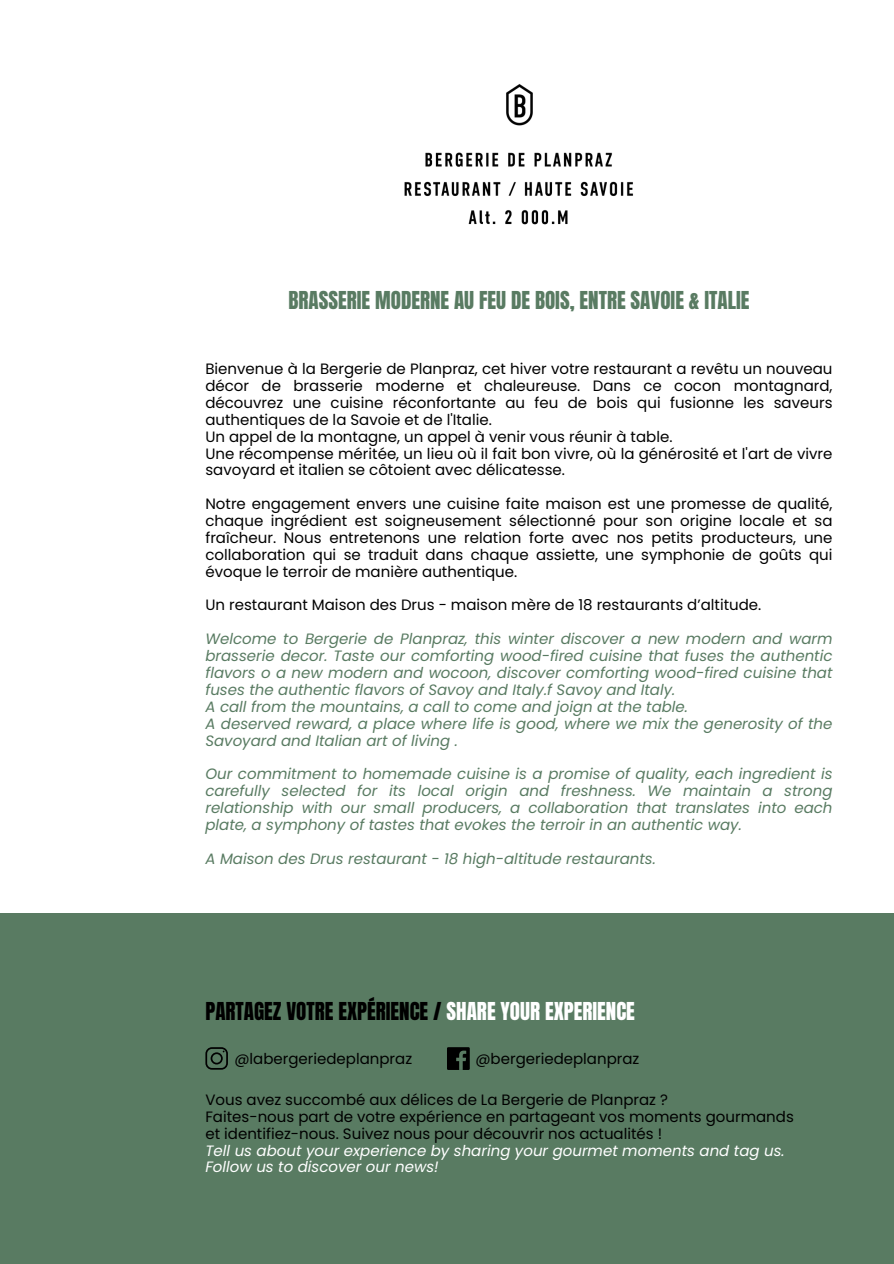
<style>
.page{position:relative;width:894px;height:1264px;background:#fff}
.page>*{position:absolute;margin:0;border:0;box-sizing:border-box;transform-origin:0 0}
.t1{font:21px "Anton";color:#597b62}
.t2{font:21px "Anton";color:#000}
.t3{font:15px/16.8px "Poppins";color:#000;text-align:justify}
.t4{font:italic 15px/16.8px "Poppins";color:#597b62;text-align:justify}
.t5{font:italic 15px "Poppins";color:#fff}
.s1{color:#fff}
</style>
<div class="page">
<div style="left:0;top:912px;width:892px;height:351px;background:#597b62"></div>
<svg style="left:205px;top:1047px;width:23px;height:22px"></svg>
<div style="left:447px;top:1047px;width:22px;height:22px;background:#000"></div>
<svg style="left:456px;top:1050px;width:10px;height:19px"></svg>
<img style="left:404px;top:84px;width:230px;height:141px">
<p class="t1" style="left:288px;top:285px;width:462px">BRASSERIE MODERNE AU FEU DE BOIS, ENTRE SAVOIE &amp; ITALIE</p>
<h1 class="t3" style="left:205px;top:360px;width:628px">Bienvenue à la Bergerie de Planpraz, cet hiver votre restaurant a revêtu un nouveau décor de brasserie moderne et chaleureuse. Dans ce cocon montagnard, découvrez une cuisine réconfortante au feu de bois qui fusionne les saveurs authentiques de la Savoie et de l'Italie.</h1>
<p class="t3" style="left:205px;top:428px;width:468px">Un appel de la montagne, un appel à venir vous réunir à table.</p>
<p class="t3" style="left:205px;top:445px;width:628px">Une récompense méritée, un lieu où il fait bon vivre, où la générosité et l'art de vivre savoyard et italien se côtoient avec délicatesse.</p>
<p class="t3" style="left:205px;top:495px;width:628px">Notre engagement envers une cuisine faite maison est une promesse de qualité, chaque ingrédient est soigneusement sélectionné pour son origine locale et sa fraîcheur. Nous entretenons une relation forte avec nos petits producteurs, une collaboration qui se traduit dans chaque assiette, une symphonie de goûts qui évoque le terroir de manière authentique.</p>
<p class="t3" style="left:205px;top:596px;width:557px">Un restaurant Maison des Drus - maison mère de 18 restaurants d’altitude.</p>
<p class="t4" style="left:205px;top:630px;width:628px">Welcome to Bergerie de Planpraz, this winter discover a new modern and warm brasserie decor. Taste our comforting wood-fired cuisine that fuses the authentic flavors o a new modern and wocoon, discover comforting wood-fired cuisine that fuses the authentic flavors of Savoy and Italy.f Savoy and Italy.</p>
<p class="t4" style="left:205px;top:698px;width:484px">A call from the mountains, a call to come and joign at the table.</p>
<p class="t4" style="left:205px;top:715px;width:628px">A deserved reward, a place where life is good, where we mix the generosity of the<br>Savoyard and Italian art of living .</p>
<p class="t4" style="left:205px;top:765px;width:628px">Our commitment to homemade cuisine is a promise of quality, each ingredient is carefully selected for its local origin and freshness. We maintain a strong relationship with our small producers, a collaboration that translates into each plate, a symphony of tastes that evokes the terroir in an authentic way.</p>
<p class="t4" style="left:205px;top:850px;width:452px">A Maison des Drus restaurant - 18 high-altitude restaurants.</p>
<p class="t2" style="left:205px;top:996px;width:431px">PARTAGEZ VOTRE EXPÉRIENCE / <span class="s1">SHARE YOUR EXPERIENCE</span></p>
<h1 class="t3" style="left:234px;top:1049px;width:179px">@labergeriedeplanpraz</h1>
<p class="t3" style="left:205px;top:1091px;width:464px">Vous avez succombé aux délices de La Bergerie de Planpraz ?</p>
<p class="t3" style="left:205px;top:1108px;width:589px">Faites-nous part de votre expérience en partageant vos moments gourmands</p>
<p class="t3" style="left:205px;top:1124px;width:458px">et identifiez-nous. Suivez nous pour découvrir nos actualités !</p>
<p class="t5" style="left:205px;top:1139px;width:580px">Tell us about your experience by sharing your gourmet moments and tag us.</p>
<p class="t5" style="left:205px;top:1156px;width:235px">Follow us to discover our news!</p>
<p class="t3" style="left:475px;top:1049px;width:165px">@bergeriedeplanpraz</p>
</div>
